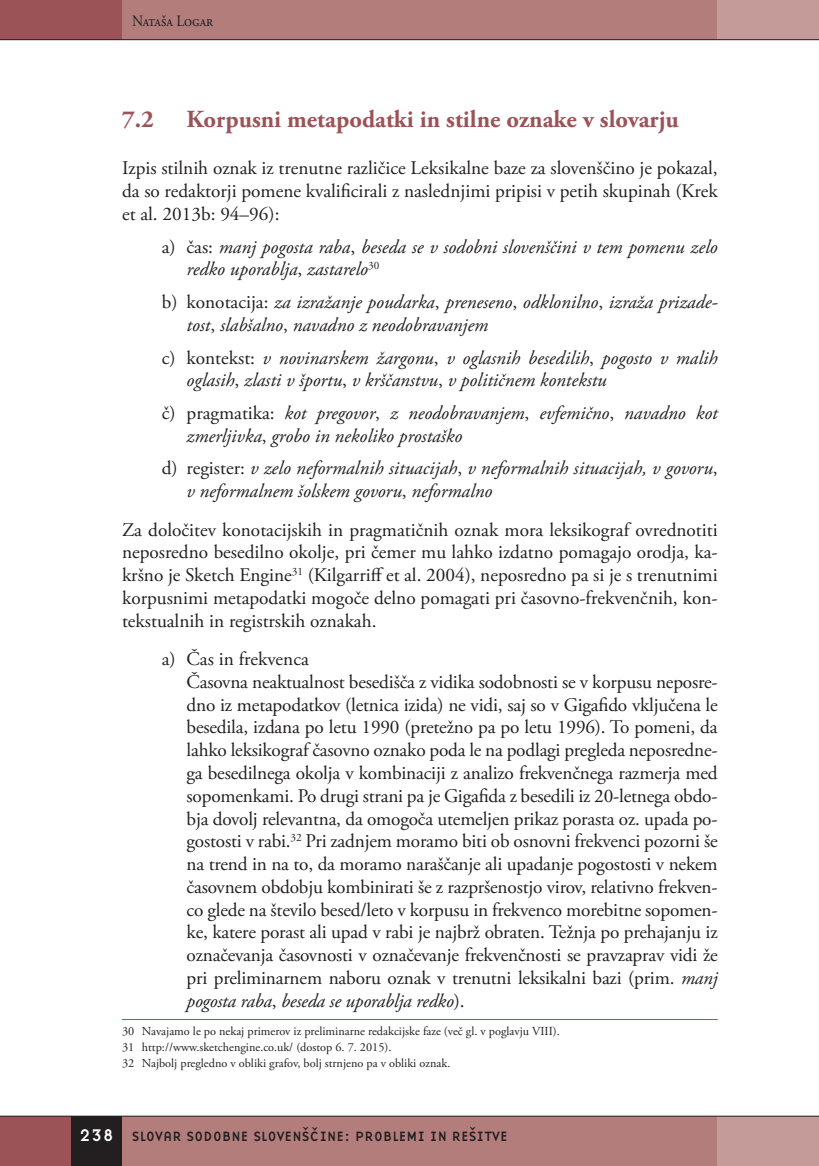
<style>
.page{position:relative;width:819px;height:1166px;background:#fff}
.page>*{position:absolute;margin:0;border:0;box-sizing:border-box;transform-origin:0 0}
.t1{font:700 24.5px "Adobe Garamond Pro";color:#9b5358}
.t2{font:19.25px/22.8px "Adobe Garamond Pro";letter-spacing:-.02em;color:#231f20;text-align:justify}
.t3{font:italic 19.25px/22.8px "Adobe Garamond Pro";color:#231f20}
.t4{font:15.75px "Adobe Garamond Pro";color:#231f20;scale:.9 1}
.t5{font:14px "Base Nine";color:#231f20}
.t6{font:12.25px/15.8px "Adobe Garamond Pro";color:#231f20}
.s1{font-style:normal}
.s2{font-style:italic}
.s3{font-size:17.5px;color:#fff}
</style>
<div class="page">
<div style="left:122px;top:1116px;width:620px;height:50px;background:#b37d7c"></div>
<div style="left:717px;top:1116px;width:101px;height:50px;background:#c59b99"></div>
<div style="left:120px;top:0;width:597px;height:40px;background:#b37d7c"></div>
<div style="left:717px;top:0;width:101px;height:40px;background:#c59b99"></div>
<div style="left:0;top:1116px;width:71px;height:50px;background:#9b5358"></div>
<div style="left:71px;top:1116px;width:51px;height:50px;background:#231f20"></div>
<div style="left:0;top:0;width:122px;height:40px;background:#9b5358"></div>
<hr style="left:0;top:39px;width:818px;height:1px;background:#231f20">
<hr style="left:0;top:1116px;width:818px;height:1px;background:#231f20">
<hr style="left:122px;top:1019px;width:595px;height:1px;background:#9b5358">
<p class="t4" style="left:132px;top:11px;width:92px">Nataša Logar</p>
<p class="t1" style="left:122px;top:105px;width:33px">7.2</p>
<p class="t1" style="left:186px;top:105px;width:494px">Korpusni metapodatki in stilne oznake v slovarju</p>
<p class="t2" style="left:122px;top:158px;width:597px">Izpis stilnih oznak iz trenutne različice Leksikalne baze za slovenščino je pokazal, da so redaktorji pomene kvalificirali z naslednjimi pripisi v petih skupinah (Krek et al. 2013b: 94–96):</p>
<p class="t3" style="left:186px;top:236px;width:532px;text-indent:-25px"><span class="s1">a) čas:</span> manj pogosta raba<span class="s1">,</span> beseda se v sodobni slovenščini v tem pomenu zelo redko uporablja<span class="s1">,</span> zastarelo<sup>30</sup></p>
<p class="t3" style="left:186px;top:291px;width:532px;text-indent:-25px"><span class="s1">b) konotacija:</span> za izražanje poudarka<span class="s1">,</span> preneseno<span class="s1">,</span> odklonilno<span class="s1">,</span> izraža prizade&shy;tost<span class="s1">,</span> slabšalno<span class="s1">,</span> navadno z neodobravanjem</p>
<p class="t3" style="left:186px;top:347px;width:532px;text-indent:-25px"><span class="s1">c) kontekst:</span> v novinarskem žargonu<span class="s1">,</span> v oglasnih besedilih<span class="s1">,</span> pogosto v malih oglasih<span class="s1">,</span> zlasti v športu<span class="s1">,</span> v krščanstvu<span class="s1">,</span> v političnem kontekstu</p>
<p class="t3" style="left:186px;top:402px;width:532px;text-indent:-25px"><span class="s1">č) pragmatika:</span> kot pregovor<span class="s1">,</span> z neodobravanjem<span class="s1">,</span> evfemično<span class="s1">,</span> navadno kot zmerljivka<span class="s1">,</span> grobo in nekoliko prostaško</p>
<p class="t3" style="left:186px;top:457px;width:532px;text-indent:-25px"><span class="s1">d) register:</span> v zelo neformalnih situacijah<span class="s1">,</span> v neformalnih situacijah, v govoru<span class="s1">, </span>v neformalnem šolskem govoru<span class="s1">,</span> neformalno</p>
<p class="t2" style="left:122px;top:519px;width:597px">Za določitev konotacijskih in pragmatičnih oznak mora leksikograf ovrednotiti neposredno besedilno okolje, pri čemer mu lahko izdatno pomagajo orodja, ka&shy;kršno je Sketch Engine<sup>31</sup> (Kilgarriff et al. 2004), neposredno pa si je s trenutnimi korpusnimi metapodatki mogoče delno pomagati pri časovno-frekvenčnih, kon&shy;tekstualnih in registrskih oznakah.</p>
<p class="t2" style="left:186px;top:648px;width:532px;text-align:left;text-indent:-25px">a) Čas in frekvenca<br>Časovna neaktualnost besedišča z vidika sodobnosti se v korpusu neposre&shy;dno iz metapodatkov (letnica izida) ne vidi, saj so v Gigafido vključena le besedila, izdana po letu 1990 (pretežno pa po letu 1996). To pomeni, da lahko leksikograf časovno oznako poda le na podlagi pregleda neposredne&shy;ga besedilnega okolja v kombinaciji z analizo frekvenčnega razmerja med sopomenkami. Po drugi strani pa je Gigafida z besedili iz 20-letnega obdo&shy;bja dovolj relevantna, da omogoča utemeljen prikaz porasta oz. upada po&shy;gostosti v rabi.<sup>32</sup> Pri zadnjem moramo biti ob osnovni frekvenci pozorni še na trend in na to, da moramo naraščanje ali upadanje pogostosti v nekem časovnem obdobju kombinirati še z razpršenostjo virov, relativno frekven&shy;co glede na število besed/leto v korpusu in frekvenco morebitne sopomen&shy;ke, katere porast ali upad v rabi je najbrž obraten. Težnja po prehajanju iz označevanja časovnosti v označevanje frekvenčnosti se pravzaprav vidi že pri preliminarnem naboru oznak v trenutni leksikalni bazi (prim. <span class="s2">manj pogosta raba</span>, <span class="s2">beseda se uporablja redko</span>).</p>
<p class="t6" style="left:122px;top:1024px;width:439px">30 Navajamo le po nekaj primerov iz preliminarne redakcijske faze (več gl. v poglavju VIII).<br>31 http://www.sketchengine.co.uk/ (dostop 6. 7. 2015).<br>32 Najbolj pregledno v obliki grafov, bolj strnjeno pa v obliki oznak.</p>
<p class="t5" style="left:79px;top:1126px;width:430px"><span class="s3">238</span> SLOVAR SODOBNE SLOVENŠCˇINE: PROBLEMI IN REŠITVE</p>
</div>
